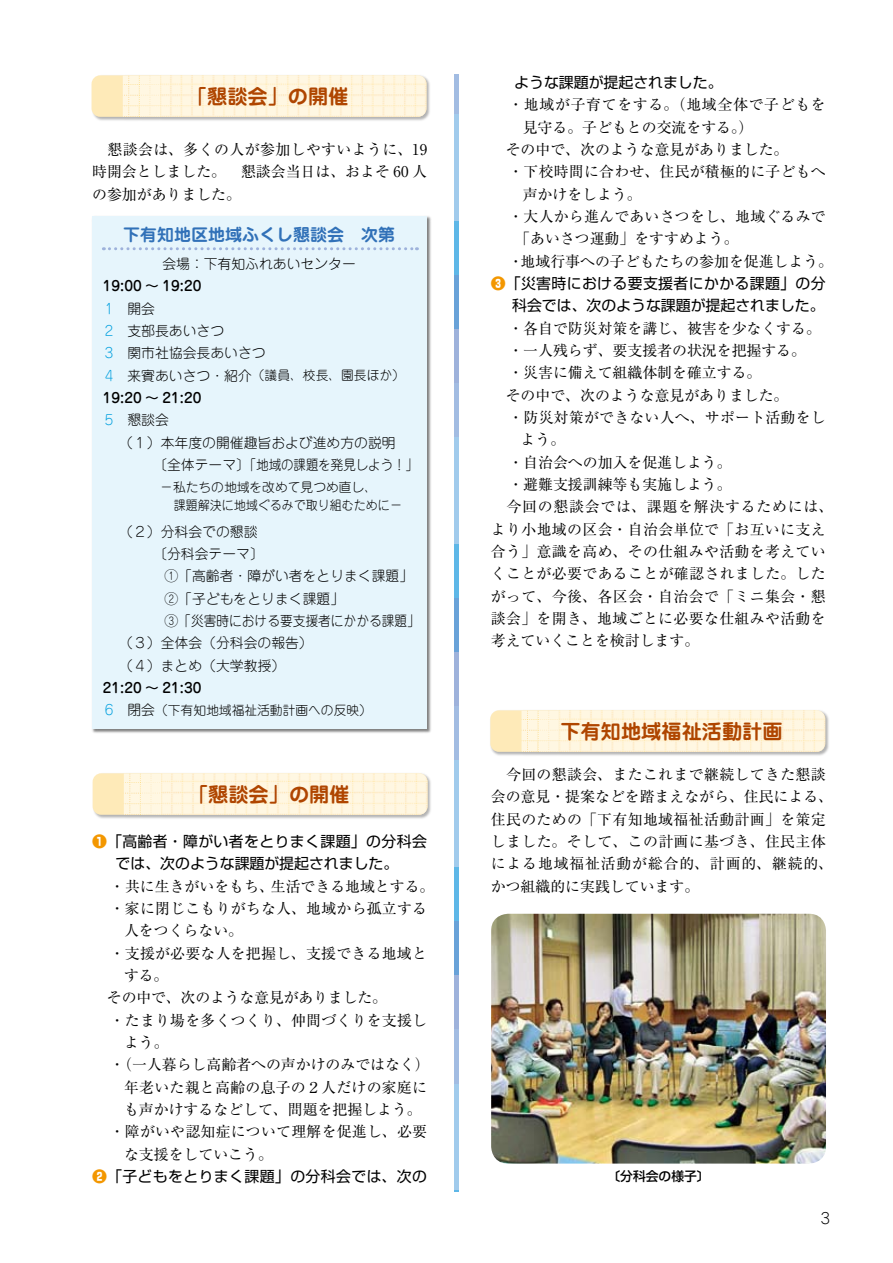
<style>
.page{position:relative;width:893px;height:1263px;background:#fff}
.page>*{position:absolute;margin:0;border:0;box-sizing:border-box;transform-origin:0 0}
.t1{font:700 20.25px "Jun 501 Pro";color:#af4500}
.t2{font:700 16.95px "Jun 501 Pro";color:#3171b8}
.t3{font:14.85px/22.4px "Ryumin Pro";letter-spacing:.015em;color:#000;text-align:justify}
.t4{font:14.85px/22.4px "Shin Go Pro";letter-spacing:.025em;color:#000}
.t5{font:14.85px "Ryumin Pro";letter-spacing:.055em;color:#000}
.t6{font:14.85px "Ryumin Pro";letter-spacing:.045em;color:#000}
.t7{font:14.85px "Ryumin Pro";letter-spacing:-.01em;color:#000}
.t8{font:14.85px "Shin Go Pro";color:#000}
.t9{font:300 13.8px/22.4px "Jun 101 Pro";color:#000}
.t10{font:500 13.8px "Jun 34 Pro";color:#000}
.t11{font:300 12.75px/18px "Jun 101 Pro";color:#000}
.t12{font:500 12.75px "Shin Go Pro";color:#000}
.s1{color:#009fde}
.s2{font-size:13.8px;color:#009fde}
.s3{font-size:13.8px}
.s4{font-weight:800;color:#f39700}
</style>
<div class="page">
<div style="left:90px;top:74px;width:342px;height:48px;background:#000;opacity:.3"></div>
<svg style="left:92px;top:75px;width:334px;height:42px;background:#fef2d6"></svg>
<svg style="left:123px;top:75px;width:37px;height:42px"></svg>
<img style="left:141px;top:99px;width:285px;height:18px">
<img style="left:491px;top:914px;width:335px;height:249px;border-radius:17px">
<hr style="left:455px;top:1137px;width:4px;height:54px;background:#a1cbec">
<hr style="left:455px;top:813px;width:4px;height:54px;background:#a1cbec">
<hr style="left:455px;top:490px;width:4px;height:54px;background:#a1cbec">
<hr style="left:455px;top:167px;width:4px;height:54px;background:#a1cbec">
<hr style="left:455px;top:867px;width:4px;height:55px;background:#5eb7e7">
<hr style="left:455px;top:544px;width:4px;height:54px;background:#5eb7e7">
<hr style="left:455px;top:221px;width:4px;height:54px;background:#5eb7e7">
<hr style="left:455px;top:922px;width:4px;height:54px;background:#69a2d8">
<hr style="left:455px;top:598px;width:4px;height:54px;background:#69a2d8">
<hr style="left:455px;top:275px;width:4px;height:54px;background:#69a2d8">
<hr style="left:455px;top:976px;width:4px;height:54px;background:#9eb2db">
<hr style="left:455px;top:652px;width:4px;height:55px;background:#9eb2db">
<hr style="left:455px;top:329px;width:4px;height:54px;background:#9eb2db">
<hr style="left:455px;top:1030px;width:4px;height:54px;background:#a2bce2">
<hr style="left:455px;top:707px;width:4px;height:54px;background:#a2bce2">
<hr style="left:455px;top:383px;width:4px;height:54px;background:#a2bce2">
<hr style="left:455px;top:75px;width:4px;height:39px;background:#a2bce2">
<hr style="left:455px;top:1084px;width:4px;height:54px;background:#a1cbec">
<hr style="left:455px;top:761px;width:4px;height:54px;background:#a1cbec">
<hr style="left:455px;top:437px;width:4px;height:55px;background:#a1cbec">
<hr style="left:455px;top:114px;width:4px;height:54px;background:#a1cbec">
<div style="left:91px;top:215px;width:342px;height:520px;background:#000;opacity:.5"></div>
<div style="left:92px;top:216px;width:335px;height:513px;background:#e6f5fc"></div>
<svg style="left:103px;top:247px;width:314px;height:3px"></svg>
<div style="left:91px;top:772px;width:342px;height:48px;background:#000;opacity:.3"></div>
<svg style="left:93px;top:773px;width:334px;height:42px;background:#fef2d6"></svg>
<svg style="left:124px;top:773px;width:37px;height:42px"></svg>
<img style="left:142px;top:797px;width:285px;height:18px">
<div style="left:489px;top:709px;width:342px;height:48px;background:#000;opacity:.3"></div>
<svg style="left:490px;top:710px;width:335px;height:42px;background:#fef2d6"></svg>
<svg style="left:521px;top:710px;width:38px;height:42px"></svg>
<img style="left:540px;top:734px;width:285px;height:18px">
<h1 class="t1" style="left:187px;top:80px;width:163px">「懇談会」の開催</h1>
<p class="t3" style="left:92px;top:137px;width:336px">　懇談会は、多くの人が参加しやすいように、19時開会としました。　懇談会当日は、およそ 60 人の参加がありました。</p>
<p class="t2" style="left:123px;top:221px;width:274px">下有知地区地域ふくし懇談会　次第</p>
<p class="t9" style="left:162px;top:251px;width:195px">会場：下有知ふれあいセンター</p>
<p class="t10" style="left:103px;top:275px;width:100px">19:00 ～ 19:20</p>
<p class="t9" style="left:105px;top:296px;width:162px"><span class="s1">1</span>　開会<br><span class="s1">2</span>　支部長あいさつ<br><span class="s1">3</span>　関市社協会長あいさつ</p>
<p class="t11" style="left:105px;top:365px;width:301px"><span class="s2">4</span><span class="s3">　来賓あいさつ・紹介</span>（議員、校長、園長ほか）</p>
<p class="t10" style="left:103px;top:387px;width:100px">19:20 ～ 21:20</p>
<p class="t9" style="left:105px;top:407px;width:65px"><span class="s1">5</span>　懇談会</p>
<p class="t9" style="left:119px;top:429px;width:278px">（１）本年度の開催趣旨および進め方の説明</p>
<p class="t9" style="left:153px;top:452px;width:266px">〔全体テーマ〕「地域の課題を発見しよう！」</p>
<p class="t11" style="left:174px;top:476px;width:230px;text-indent:-14px">－私たちの地域を改めて見つめ直し、<br>課題解決に地域ぐるみで取り組むために－</p>
<p class="t9" style="left:119px;top:519px;width:140px">（２）分科会での懇談</p>
<p class="t9" style="left:153px;top:541px;width:112px">〔分科会テーマ〕</p>
<p class="t9" style="left:164px;top:563px;width:250px">①「高齢者・障がい者をとりまく課題」</p>
<p class="t9" style="left:164px;top:586px;width:181px">②「子どもをとりまく課題」</p>
<p class="t9" style="left:164px;top:608px;width:257px">③「災害時における要支援者にかかる課題」</p>
<p class="t9" style="left:119px;top:630px;width:195px">（３）全体会（分科会の報告）</p>
<p class="t9" style="left:119px;top:653px;width:167px">（４）まとめ（大学教授）</p>
<p class="t10" style="left:103px;top:677px;width:100px">21:20 ～ 21:30</p>
<p class="t11" style="left:105px;top:700px;width:269px"><span class="s2">6</span><span class="s3">　閉会</span>（下有知地域福祉活動計画への反映）</p>
<h1 class="t1" style="left:188px;top:778px;width:163px">「懇談会」の開催</h1>
<p class="t4" style="left:116px;top:828px;width:313px;text-indent:-23px"><span class="s4">❶</span>「高齢者・障がい者をとりまく課題」の分科会では、次のような課題が提起されました。　</p>
<p class="t3" style="left:110px;top:874px;width:326px">・共に生きがいをもち、生活できる地域とする。</p>
<p class="t3" style="left:110px;top:896px;width:319px">・家に閉じこもりがちな人、地域から孤立する</p>
<p class="t3" style="left:124px;top:919px;width:121px">人をつくらない。</p>
<p class="t3" style="left:110px;top:941px;width:319px">・支援が必要な人を把握し、支援できる地域と</p>
<p class="t3" style="left:124px;top:963px;width:46px">する。</p>
<p class="t7" style="left:92px;top:986px;width:296px">　その中で、次のような意見がありました。</p>
<p class="t3" style="left:110px;top:1008px;width:319px">・たまり場を多くつくり、仲間づくりを支援し</p>
<p class="t3" style="left:124px;top:1030px;width:46px">よう。</p>
<p class="t3" style="left:110px;top:1053px;width:321px">・（一人暮らし高齢者への声かけのみではなく）</p>
<p class="t3" style="left:124px;top:1075px;width:305px">年老いた親と高齢の息子の２人だけの家庭に</p>
<p class="t3" style="left:124px;top:1097px;width:299px">も声かけするなどして、問題を把握しよう。</p>
<p class="t3" style="left:110px;top:1119px;width:319px">・障がいや認知症について理解を促進し、必要</p>
<p class="t3" style="left:124px;top:1142px;width:150px">な支援をしていこう。</p>
<p class="t4" style="left:92px;top:1163px;width:336px"><span class="s4">❷</span>「子どもをとりまく課題」の分科会では、次の</p>
<p class="t8" style="left:514px;top:70px;width:210px">ような課題が提起されました。</p>
<p class="t6" style="left:508px;top:93px;width:319px">・地域が子育てをする。（地域全体で子どもを</p>
<p class="t3" style="left:523px;top:115px;width:232px">見守る。子どもとの交流をする。）</p>
<p class="t3" style="left:491px;top:137px;width:299px">　その中で、次のような意見がありました。</p>
<p class="t3" style="left:508px;top:160px;width:319px">・下校時間に合わせ、住民が積極的に子どもへ</p>
<p class="t3" style="left:523px;top:182px;width:121px">声かけをしよう。</p>
<p class="t3" style="left:508px;top:204px;width:319px">・大人から進んであいさつをし、地域ぐるみで</p>
<p class="t3" style="left:515px;top:227px;width:225px">「あいさつ運動」をすすめよう。</p>
<p class="t3" style="left:508px;top:249px;width:326px">・地域行事への子どもたちの参加を促進しよう。</p>
<p class="t4" style="left:491px;top:270px;width:336px;text-align:right"><span class="s4">❸</span>「災害時における要支援者にかかる課題」の分科会では、次のような課題が提起されました。</p>
<p class="t3" style="left:508px;top:316px;width:314px">・各自で防災対策を講じ、被害を少なくする。</p>
<p class="t3" style="left:508px;top:338px;width:299px">・一人残らず、要支援者の状況を把握する。</p>
<p class="t3" style="left:508px;top:361px;width:254px">・災害に備えて組織体制を確立する。</p>
<p class="t3" style="left:491px;top:383px;width:299px">　その中で、次のような意見がありました。</p>
<p class="t3" style="left:508px;top:405px;width:319px">・防災対策ができない人へ、サポート活動をし</p>
<p class="t3" style="left:521px;top:427px;width:46px">よう。</p>
<p class="t3" style="left:508px;top:450px;width:225px">・自治会への加入を促進しよう。</p>
<p class="t3" style="left:508px;top:472px;width:225px">・避難支援訓練等も実施しよう。</p>
<p class="t5" style="left:491px;top:495px;width:344px">　今回の懇談会では、課題を解決するためには、</p>
<p class="t3" style="left:491px;top:517px;width:336px">より小地域の区会・自治会単位で「お互いに支え</p>
<p class="t3" style="left:491px;top:539px;width:336px">合う」意識を高め、その仕組みや活動を考えてい</p>
<p class="t3" style="left:491px;top:561px;width:336px">くことが必要であることが確認されました。した</p>
<p class="t3" style="left:491px;top:584px;width:336px">がって、今後、各区会・自治会で「ミニ集会・懇</p>
<p class="t3" style="left:491px;top:606px;width:336px">談会」を開き、地域ごとに必要な仕組みや活動を</p>
<p class="t3" style="left:491px;top:628px;width:210px">考えていくことを検討します。</p>
<h1 class="t1" style="left:560px;top:715px;width:224px">下有知地域福祉活動計画</h1>
<p class="t3" style="left:491px;top:762px;width:344px;text-align:left">　今回の懇談会、またこれまで継続してきた懇談会の意見・提案などを踏まえながら、住民による、住民のための「下有知地域福祉活動計画」を策定しました。そして、この計画に基づき、住民主体による地域福祉活動が総合的、計画的、継続的、かつ組織的に実践しています。</p>
<p class="t12" style="left:608px;top:1165px;width:104px">〔分科会の様子〕</p>
</div>
